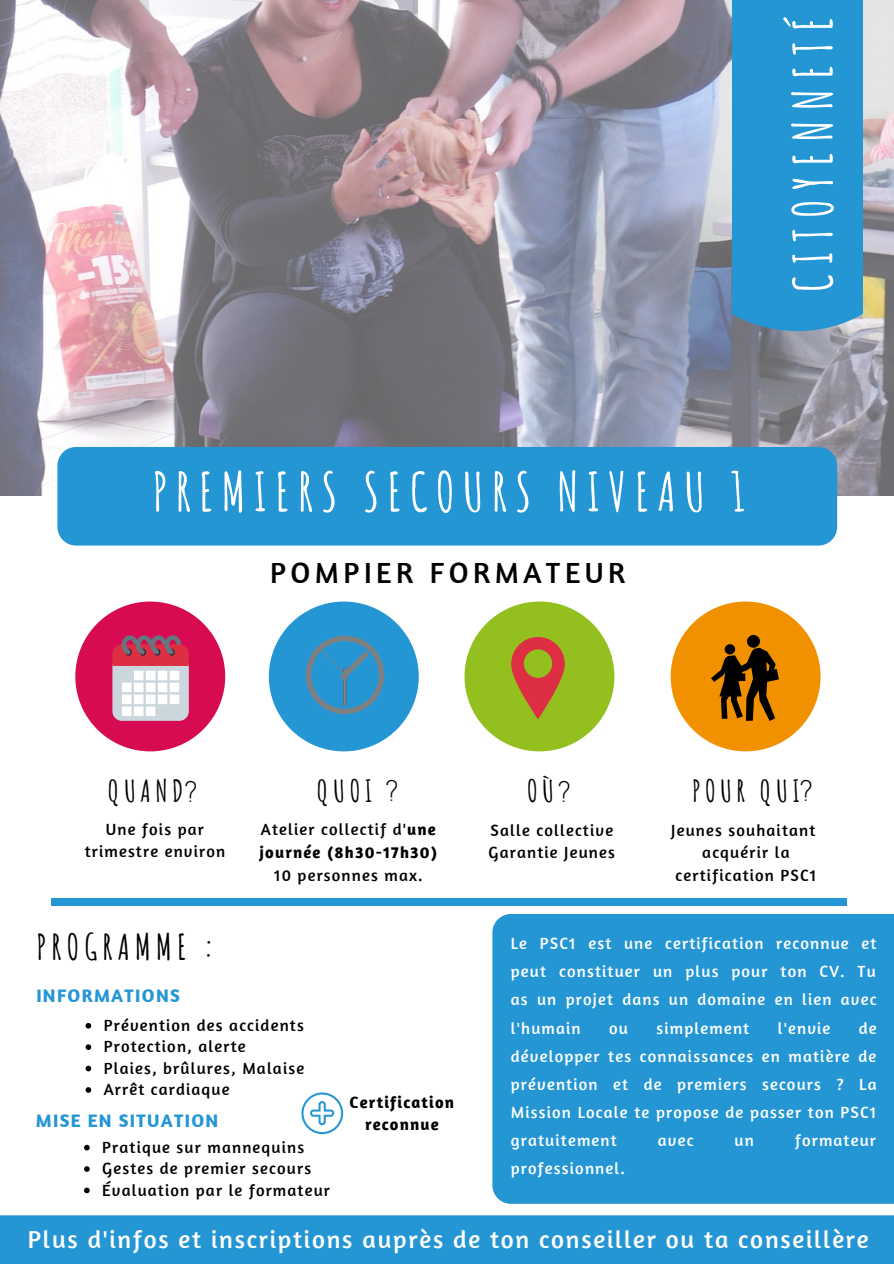
<style>
.page{position:relative;width:894px;height:1264px;background:#fff}
.page>*{position:absolute;margin:0;border:0;box-sizing:border-box;transform-origin:0 0}
.t1{font:700 52.95px "Amatic SC";letter-spacing:.15em;color:#fff}
.t2{font:700 52.95px "Amatic SC";letter-spacing:.18em;color:#fff}
.t3{font:700 34.8px "Amatic SC";letter-spacing:.15em;color:#000}
.t4{font:700 29.85px "Amatic SC";letter-spacing:.15em;color:#000}
.t5{font:29.85px "Amaranth";letter-spacing:.15em;color:#000}
.t6{font:25.05px "Amaranth";letter-spacing:.07em;color:#fff}
.t7{font:700 18.45px "Amaranth";letter-spacing:.07em;color:#2596d4}
.t8{font:16.5px/28.2px "Amaranth";letter-spacing:.07em;color:#fff;text-align:justify}
.t9{font:16.5px/22.5px "Amaranth";letter-spacing:.07em;color:#000;text-align:center}
.t10{font:700 16.5px/22.5px "Amaranth";letter-spacing:.07em;color:#000}
.s1{font-family:"Advent Pro";font-weight:300}
.s2{font-weight:400}
</style>
<div class="page">
<img style="left:0;top:0;width:893px;height:495px">
<div style="left:57px;top:447px;width:779px;height:98px;background:#2596d4;border-radius:19px"></div>
<svg style="left:670px;top:601px;width:150px;height:150px"></svg>
<div style="left:52px;top:898px;width:795px;height:7px;background:#2596d4"></div>
<div style="left:492px;top:914px;width:401px;height:289px;background:#2596d4"></div>
<svg style="left:86px;top:1023px;width:5px;height:5px"></svg>
<svg style="left:86px;top:1044px;width:5px;height:5px"></svg>
<svg style="left:86px;top:1065px;width:5px;height:6px"></svg>
<svg style="left:86px;top:1087px;width:5px;height:5px"></svg>
<svg style="left:84px;top:1144px;width:6px;height:6px"></svg>
<svg style="left:84px;top:1166px;width:6px;height:5px"></svg>
<svg style="left:84px;top:1187px;width:6px;height:6px"></svg>
<svg style="left:75px;top:601px;width:150px;height:150px"></svg>
<img style="left:711px;top:636px;width:67px;height:84px">
<svg style="left:464px;top:601px;width:150px;height:150px"></svg>
<svg style="left:269px;top:601px;width:149px;height:150px"></svg>
<svg style="left:301px;top:1092px;width:42px;height:42px"></svg>
<div style="left:0;top:1215px;width:893px;height:48px;background:#2596d4"></div>
<div style="left:732px;top:37px;width:130px;height:160px;background:#2596d4"></div>
<div style="left:732px;top:197px;width:130px;height:134px;background:#2596d4"></div>
<div style="left:732px;top:0;width:130px;height:39px;background:#2596d4"></div>
<p class="t2" style="left:778px;top:292px;width:277px;rotate:-90deg">CITOYENNETÉ</p>
<p class="t1" style="left:152px;top:457px;width:594px">PREMIERS SECOURS NIVEAU 1</p>
<p class="t5" style="left:270px;top:554px;width:356px">POMPIER FORMATEUR</p>
<p class="t4" style="left:108px;top:771px;width:91px">QUAND<span class="s1">?</span></p>
<p class="t9" style="left:85px;top:817px;width:142px">Une fois par trimestre environ</p>
<p class="t3" style="left:36px;top:925px;width:179px">PROGRAMME :</p>
<p class="t4" style="left:317px;top:771px;width:82px">QUOI <span class="s1">?</span></p>
<p class="t10" style="left:259px;top:818px;width:179px"><span class="s2">Atelier collectif d'</span>une journée (8h30-17h30)</p>
<p class="t9" style="left:274px;top:863px;width:150px">10 personnes max.</p>
<p class="t7" style="left:36px;top:983px;width:145px">INFORMATIONS</p>
<p class="t9" style="left:104px;top:1013px;width:201px">Prévention des accidents</p>
<p class="t9" style="left:104px;top:1034px;width:143px">Protection, alerte</p>
<p class="t9" style="left:104px;top:1056px;width:202px">Plaies, brûlures, Malaise</p>
<p class="t9" style="left:104px;top:1077px;width:127px">Arrêt cardiaque</p>
<p class="t7" style="left:36px;top:1108px;width:184px">MISE EN SITUATION</p>
<p class="t9" style="left:102px;top:1135px;width:203px">Pratique sur mannequins</p>
<p class="t9" style="left:102px;top:1156px;width:210px">Gestes de premier secours</p>
<p class="t9" style="left:102px;top:1178px;width:229px">Évaluation par le formateur</p>
<p class="t10" style="left:349px;top:1091px;width:106px">Certification</p>
<p class="t10" style="left:365px;top:1112px;width:75px">reconnue</p>
<p class="t4" style="left:527px;top:771px;width:45px">OÙ<span class="s1">?</span></p>
<p class="t9" style="left:490px;top:818px;width:124px">Salle collective</p>
<p class="t9" style="left:488px;top:840px;width:128px">Garantie Jeunes</p>
<p class="t4" style="left:692px;top:771px;width:122px">POUR QUI<span class="s1">?</span></p>
<p class="t9" style="left:671px;top:818px;width:146px">Jeunes souhaitant</p>
<p class="t9" style="left:675px;top:840px;width:142px">acquérir la certification PSC1</p>
<p class="t8" style="left:510px;top:928px;width:367px">Le PSC1 est une certification reconnue et peut constituer un plus pour ton CV. Tu as un projet dans un domaine en lien avec l'humain</p>
<p class="t8" style="left:609px;top:1013px;width:20px">ou</p>
<p class="t8" style="left:656px;top:1013px;width:94px">simplement</p>
<p class="t8" style="left:777px;top:1013px;width:54px">l'envie</p>
<p class="t8" style="left:510px;top:1013px;width:367px;text-indent:348px">de développer tes connaissances en matière de prévention et de premiers secours ? La Mission Locale te propose de passer ton PSC1 gratuitement</p>
<p class="t8" style="left:657px;top:1125px;width:37px">avec</p>
<p class="t8" style="left:734px;top:1125px;width:21px">un</p>
<p class="t8" style="left:794px;top:1125px;width:82px">formateur</p>
<p class="t8" style="left:510px;top:1154px;width:115px">professionnel.</p>
<p class="t6" style="left:28px;top:1223px;width:842px">Plus d'infos et inscriptions auprès de ton conseiller ou ta conseillère</p>
</div>
